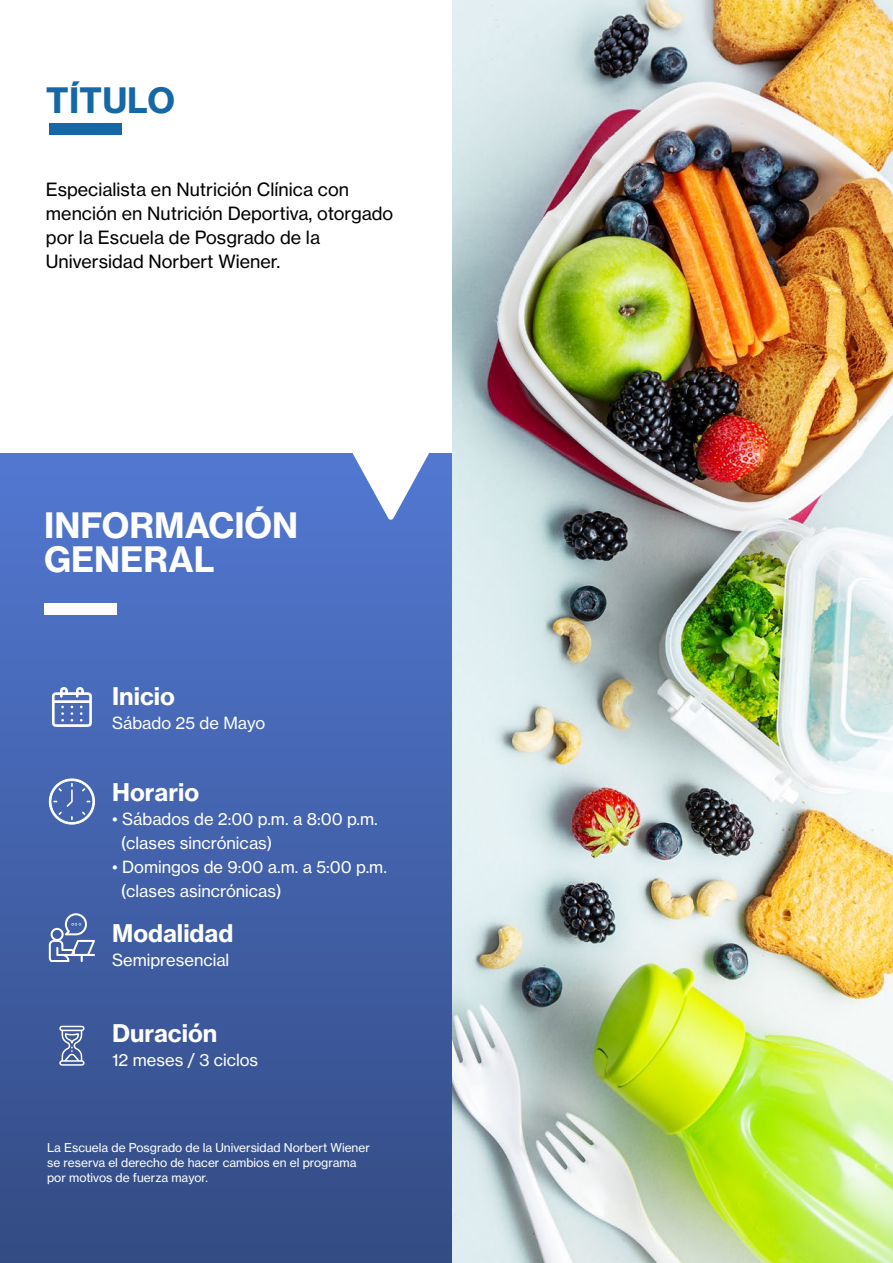
<style>
.page{position:relative;width:893px;height:1263px;background:#fff}
.page>*{position:absolute;margin:0;border:0;box-sizing:border-box;transform-origin:0 0}
.t1{font:34.5px/34.5px "N Haas Grotesk TX Std 75 Bd";color:#fff}
.t2{font:34.5px "N Haas Grotesk TX Std 75 Bd";color:#1567a5}
.t3{font:24px "N Haas Grotesk TX Std 75 Bd";color:#fff}
.t4{font:18px/24px "N Haas Grotesk TX Std 55 Rg";color:#000}
.t5{font:16.5px/24px "N Haas Grotesk TX Std 55 Rg";color:#fff}
.t6{font:12px/15px "N Haas Grotesk TX Std 55 Rg";color:#fff}
</style>
<div class="page">
<div style="left:0;top:453px;width:453px;height:810px;background:linear-gradient(to bottom,#5278d2,#334c84)"></div>
<svg style="left:47px;top:777px;width:48px;height:48px;background:#6781be"></svg>
<svg style="left:52px;top:687px;width:40px;height:40px"></svg>
<svg style="left:59px;top:1026px;width:26px;height:40px"></svg>
<svg style="left:49px;top:913px;width:46px;height:49px"></svg>
<svg style="left:349px;top:453px;width:83px;height:67px"></svg>
<img style="left:453px;top:0;width:440px;height:1263px">
<div style="left:45px;top:603px;width:72px;height:11px;background:#fff"></div>
<div style="left:49px;top:123px;width:73px;height:11px;background:#1567a6"></div>
<h1 class="t2" style="left:46px;top:79px;width:131px">TÍTULO</h1>
<p class="t4" style="left:46px;top:177px;width:349px">Especialista en Nutrición Clínica con mención en Nutrición Deportiva, otorgado por la Escuela de Posgrado de la Universidad Norbert Wiener.</p>
<h1 class="t1" style="left:44px;top:508px;width:256px">INFORMACIÓN<br>GENERAL</h1>
<h2 class="t3" style="left:112px;top:681px;width:64px">Inicio</h2>
<p class="t5" style="left:112px;top:711px;width:155px">Sábado 25 de Mayo</p>
<h2 class="t3" style="left:112px;top:777px;width:89px">Horario</h2>
<p class="t5" style="left:121px;top:807px;width:258px;text-indent:-9px">• Sábados de 2:00 p.m. a 8:00 p.m. (clases sincrónicas)</p>
<p class="t5" style="left:121px;top:855px;width:268px;text-indent:-9px">• Domingos de 9:00 a.m. a 5:00 p.m. (clases asincrónicas)</p>
<h2 class="t3" style="left:112px;top:918px;width:123px">Modalidad</h2>
<p class="t5" style="left:112px;top:948px;width:119px">Semipresencial</p>
<h2 class="t3" style="left:112px;top:1018px;width:107px">Duración</h2>
<p class="t5" style="left:112px;top:1048px;width:148px">12 meses / 3 ciclos</p>
<p class="t6" style="left:47px;top:1140px;width:324px">La Escuela de Posgrado de la Universidad Norbert Wiener se reserva el derecho de hacer cambios en el programa por motivos de fuerza mayor.</p>
</div>
